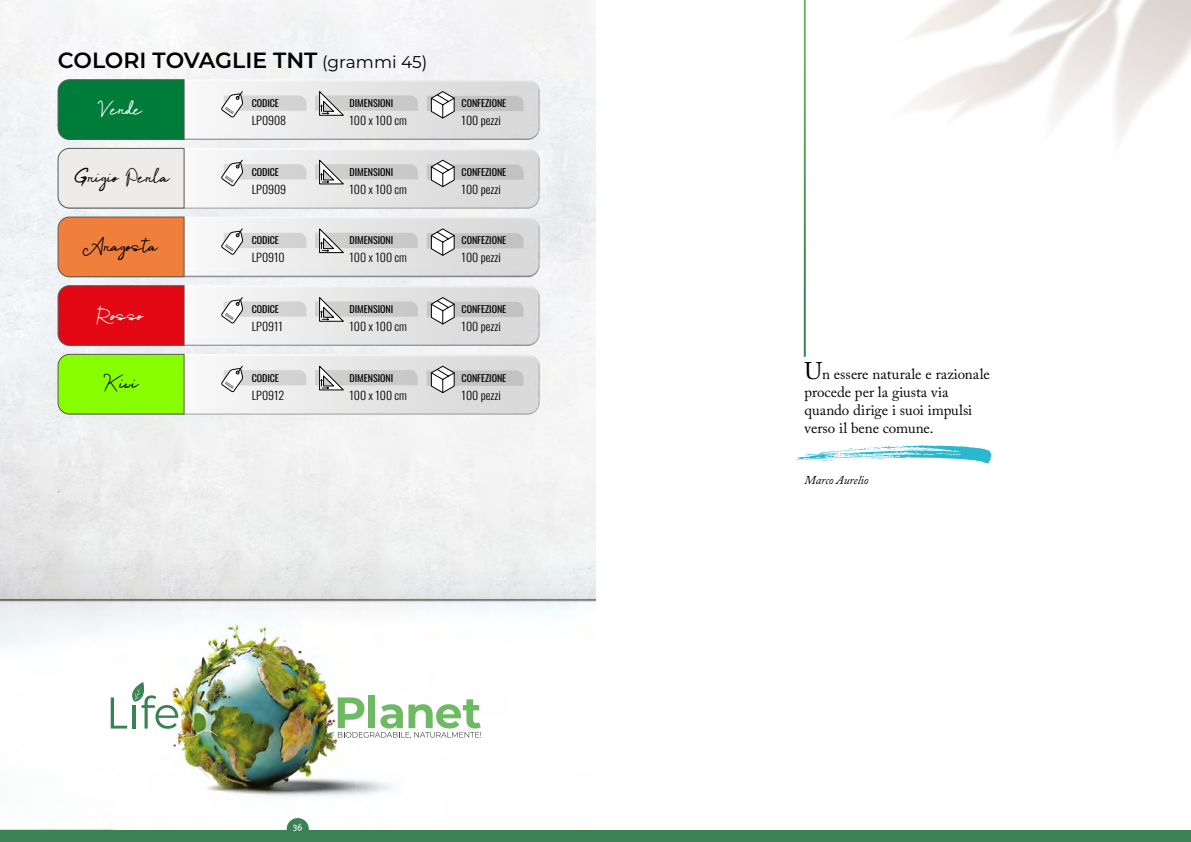
<style>
.page{position:relative;width:1191px;height:842px;background:#fff}
.page>*{position:absolute;margin:0;border:0;box-sizing:border-box;transform-origin:0 0}
.t1{font:600 22px "Montserrat";color:#000}
.t2{font:19px "alfadelta";letter-spacing:-.005em;color:#000;scale:1.05 1}
.t3{font:19px "alfadelta";letter-spacing:-.005em;color:#fff;scale:1.05 1}
.t4{font:15px/18px "Adobe Caslon Pro";color:#000}
.t5{font:italic 12px "Adobe Caslon Pro";letter-spacing:-.01em;color:#000}
.t6{font:300 11.4px "Oswald";letter-spacing:-.005em;color:#000;scale:1.05 1}
.t7{font:700 11px "Kidprint MT Pro";color:#fff}
.t8{font:9.5px "Oswald";letter-spacing:-.005em;color:#000;scale:1.05 1}
.s1{font-weight:400;font-size:17px}
.s2{font-size:24px}
</style>
<div class="page">
<img style="left:595px;top:116px;width:1px;height:726px">
<svg style="left:796px;top:445px;width:195px;height:18px"></svg>
<svg style="left:909px;top:0;width:282px;height:140px"></svg>
<img style="left:0;top:0;width:595px;height:830px">
<img style="left:162px;top:615px;width:266px;height:202px">
<div style="left:368px;top:696px;width:7px;height:32px;background:#6fb964"></div>
<svg style="left:338px;top:697px;width:143px;height:41px"></svg>
<svg style="left:111px;top:682px;width:67px;height:47px"></svg>
<div style="left:54px;top:76px;width:486px;height:59px;background:#fff;opacity:.75"></div>
<div style="left:57px;top:83px;width:486px;height:58px;background:#000;opacity:.5"></div>
<svg style="left:220px;top:90px;width:86px;height:29px"></svg>
<svg style="left:315px;top:90px;width:103px;height:26px;background:#cdcdcd"></svg>
<svg style="left:427px;top:90px;width:96px;height:29px;background:#ccc"></svg>
<svg style="left:57px;top:79px;width:128px;height:61px;background:#087c3e"></svg>
<div style="left:54px;top:145px;width:486px;height:59px;background:#f1f2f3"></div>
<div style="left:57px;top:151px;width:486px;height:58px;background:#000;opacity:.5"></div>
<svg style="left:220px;top:159px;width:86px;height:28px"></svg>
<svg style="left:315px;top:159px;width:103px;height:26px"></svg>
<svg style="left:427px;top:159px;width:96px;height:29px;background:#ccc"></svg>
<svg style="left:57px;top:147px;width:128px;height:62px"></svg>
<div style="left:54px;top:214px;width:486px;height:58px;background:#fff;opacity:.75"></div>
<div style="left:57px;top:220px;width:486px;height:58px;background:#000;opacity:.5"></div>
<svg style="left:220px;top:228px;width:86px;height:28px"></svg>
<svg style="left:315px;top:228px;width:103px;height:26px;background:#cdcdcd"></svg>
<svg style="left:427px;top:228px;width:96px;height:28px;background:#cbcbcb"></svg>
<svg style="left:57px;top:216px;width:128px;height:62px;background:#e88143"></svg>
<div style="left:54px;top:282px;width:486px;height:59px;background:#fff;opacity:.75"></div>
<div style="left:57px;top:289px;width:486px;height:58px;background:#000;opacity:.5"></div>
<svg style="left:220px;top:296px;width:86px;height:28px"></svg>
<svg style="left:315px;top:296px;width:103px;height:26px;background:#cdcdcd"></svg>
<svg style="left:427px;top:296px;width:96px;height:29px;background:#ccc"></svg>
<svg style="left:57px;top:285px;width:128px;height:61px;background:#dc0e1a"></svg>
<div style="left:54px;top:351px;width:486px;height:59px;background:#eff1f2"></div>
<div style="left:57px;top:357px;width:486px;height:58px;background:#000;opacity:.5"></div>
<svg style="left:220px;top:365px;width:86px;height:28px"></svg>
<svg style="left:315px;top:365px;width:103px;height:26px"></svg>
<svg style="left:427px;top:365px;width:96px;height:29px;background:#ccc"></svg>
<svg style="left:57px;top:353px;width:128px;height:62px;background:#88f60c"></svg>
<div style="left:0;top:830px;width:1191px;height:12px;background:#3a8154"></div>
<div style="left:287px;top:818px;width:22px;height:22px;background:#3a8154;border-radius:50%"></div>
<h1 class="t1" style="left:58px;top:45px;width:371px">COLORI TOVAGLIE TNT <span class="s1">(grammi 45)</span></h1>
<p class="t8" style="left:252px;top:95px;width:27px">CODICE</p>
<p class="t6" style="left:252px;top:110px;width:34px">LP0908</p>
<p class="t8" style="left:349px;top:95px;width:43px">DIMENSIONI</p>
<p class="t6" style="left:349px;top:110px;width:56px">100 x 100 cm</p>
<h2 class="t3" style="left:100px;top:96px;width:42px">Verde</h2>
<p class="t8" style="left:461px;top:95px;width:44px">CONFEZIONE</p>
<p class="t6" style="left:461px;top:110px;width:39px">100 pezzi</p>
<h2 class="t2" style="left:75px;top:165px;width:91px">Grigio Perla</h2>
<p class="t8" style="left:252px;top:163px;width:27px">CODICE</p>
<p class="t6" style="left:252px;top:179px;width:34px">LP0909</p>
<p class="t8" style="left:349px;top:163px;width:43px">DIMENSIONI</p>
<p class="t6" style="left:349px;top:179px;width:56px">100 x 100 cm</p>
<p class="t8" style="left:461px;top:163px;width:44px">CONFEZIONE</p>
<p class="t6" style="left:461px;top:179px;width:39px">100 pezzi</p>
<h2 class="t2" style="left:87px;top:233px;width:69px">Aragosta</h2>
<p class="t8" style="left:252px;top:232px;width:27px">CODICE</p>
<p class="t6" style="left:252px;top:248px;width:33px">LP0910</p>
<p class="t8" style="left:349px;top:232px;width:43px">DIMENSIONI</p>
<p class="t6" style="left:349px;top:248px;width:56px">100 x 100 cm</p>
<p class="t8" style="left:461px;top:232px;width:44px">CONFEZIONE</p>
<p class="t6" style="left:461px;top:248px;width:39px">100 pezzi</p>
<h2 class="t3" style="left:98px;top:302px;width:44px">Rosso</h2>
<p class="t8" style="left:252px;top:301px;width:27px">CODICE</p>
<p class="t6" style="left:252px;top:316px;width:31px">LP0911</p>
<p class="t8" style="left:349px;top:301px;width:43px">DIMENSIONI</p>
<p class="t6" style="left:349px;top:316px;width:56px">100 x 100 cm</p>
<p class="t8" style="left:461px;top:301px;width:44px">CONFEZIONE</p>
<p class="t6" style="left:461px;top:316px;width:39px">100 pezzi</p>
<h2 class="t2" style="left:106px;top:371px;width:32px">Kiwi</h2>
<p class="t8" style="left:252px;top:369px;width:27px">CODICE</p>
<p class="t6" style="left:252px;top:385px;width:32px">LP0912</p>
<p class="t8" style="left:349px;top:369px;width:43px">DIMENSIONI</p>
<p class="t6" style="left:349px;top:385px;width:56px">100 x 100 cm</p>
<p class="t8" style="left:461px;top:369px;width:44px">CONFEZIONE</p>
<p class="t6" style="left:461px;top:385px;width:39px">100 pezzi</p>
<h3 class="t4" style="left:804px;top:365px;width:187px"><span class="s2">U</span>n essere naturale e razionale procede per la giusta via quando dirige i suoi impulsi verso il bene comune.</h3>
<p class="t5" style="left:804px;top:472px;width:66px">Marco Aurelio</p>
<p class="t7" style="left:293px;top:822px;width:10px">36</p>
</div>
